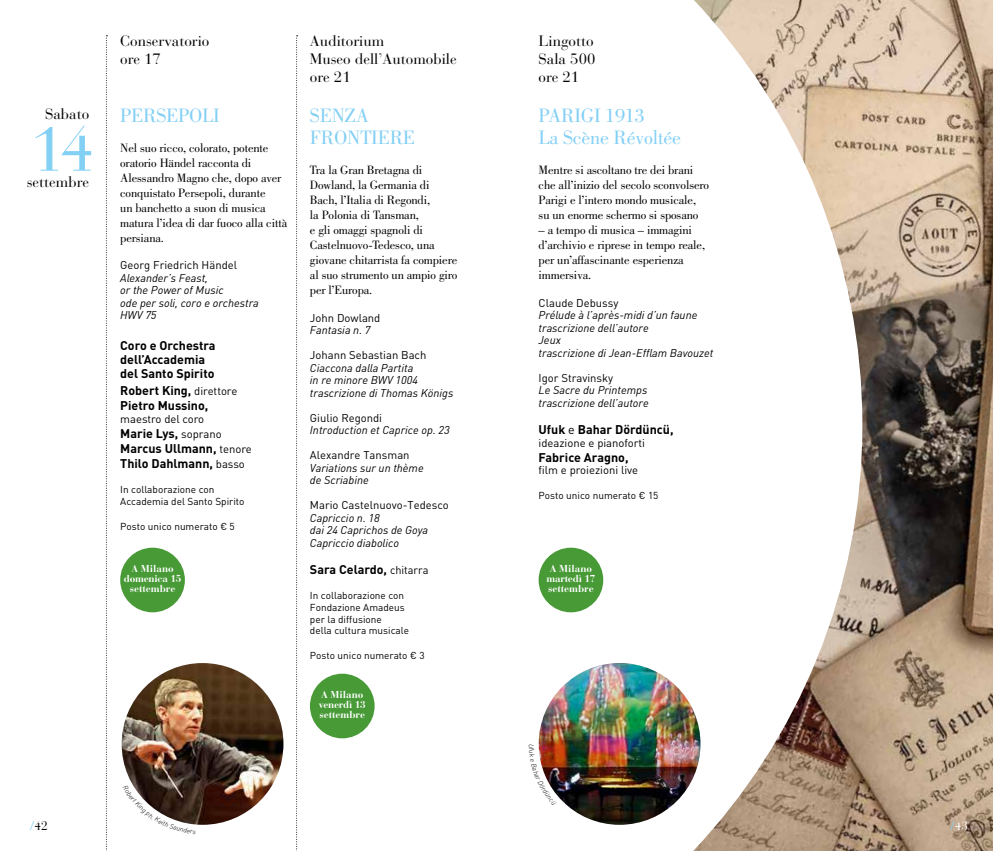
<style>
.page{position:relative;width:993px;height:851px;background:#fff}
.page>*{position:absolute;margin:0;border:0;box-sizing:border-box;transform-origin:0 0}
.t1{font:62.5px "Bauer Bodoni Std";color:#83d0f5}
.t2{font:20px/22.5px "Bodoni Std";letter-spacing:-.01em;color:#83d0f5}
.t3{font:15px/17.5px "Bauer Bodoni Std";color:#000}
.t4{font:12.5px/15px "Bodoni Std";letter-spacing:-.01em;color:#000}
.t5{font:700 12.5px/15px "DIN Pro";color:#000}
.t6{font:12.5px "Bauer Bodoni Std";color:#000;scale:.95 1}
.t7{font:12.5px "Bauer Bodoni Std";color:#fff;scale:.95 1}
.t8{font:italic 11.25px/12.5px "DIN Pro";color:#000}
.t9{font:11.25px "DIN Pro";color:#000}
.t10{font:10px/11.9px "DIN Pro";color:#000}
.t11{font:700 10px/10px "Bauer Bodoni Std";color:#fff;text-align:center}
.s1{font-weight:400;font-size:11.25px}
.s2{font-weight:400}
.s3{color:#83d0f5}
</style>
<div class="page">
<img style="left:693px;top:0;width:299px;height:850px">
<div style="left:120px;top:547px;width:65px;height:65px;background:#479a36;border-radius:50%"></div>
<div style="left:310px;top:673px;width:64px;height:65px;background:#479a36;border-radius:50%"></div>
<div style="left:538px;top:547px;width:65px;height:65px;background:#479a36;border-radius:50%"></div>
<img style="left:538px;top:663px;width:162px;height:161px;border-radius:81px">
<img style="left:122px;top:663px;width:161px;height:161px;border-radius:81px">
<svg style="left:106px;top:35px;width:1px;height:816px"></svg>
<svg style="left:296px;top:35px;width:1px;height:816px"></svg>
<svg style="left:132px;top:784px;width:64px;height:41px"></svg>
<svg style="left:538px;top:744px;width:18px;height:50px"></svg>
<p class="t3" style="left:45px;top:106px;width:46px">Sabato</p>
<h1 class="t1" style="left:30px;top:112px;width:66px">14</h1>
<p class="t3" style="left:27px;top:173px;width:64px">settembre</p>
<p class="t3" style="left:120px;top:33px;width:91px">Conservatorio ore 17</p>
<h2 class="t2" style="left:120px;top:104px;width:101px">PERSEPOLI</h2>
<p class="t4" style="left:120px;top:140px;width:168px">Nel suo ricco, colorato, potente oratorio Händel racconta di<br>Alessandro Magno che, dopo aver conquistato Persepoli, durante<br>un banchetto a suon di musica matura l’idea di dar fuoco alla città persiana.</p>
<p class="t9" style="left:120px;top:257px;width:118px">Georg Friedrich Händel</p>
<p class="t8" style="left:120px;top:270px;width:140px">Alexander’s Feast,<br>or the Power of Music<br>ode per soli, coro e orchestra<br>HWV 75</p>
<p class="t5" style="left:120px;top:338px;width:97px;line-height:13.8px">Coro e Orchestra dell’Accademia del Santo Spirito</p>
<p class="t5" style="left:120px;top:383px;width:118px">Robert King, <span class="s1">direttore<br></span>Pietro Mussino,</p>
<p class="t9" style="left:120px;top:411px;width:85px">maestro del coro</p>
<p class="t5" style="left:120px;top:425px;width:133px">Marie Lys, <span class="s1">soprano<br></span>Marcus Ullmann, <span class="s1">tenore<br></span>Thilo Dahlmann, <span class="s1">basso</span></p>
<p class="t10" style="left:120px;top:483px;width:126px">In collaborazione con<br>Accademia del Santo Spirito</p>
<p class="t10" style="left:120px;top:520px;width:116px">Posto unico numerato € 5</p>
<p class="t11" style="left:124px;top:563px;width:59px">A Milano domenica 15 settembre</p>
<p class="t3" style="left:310px;top:33px;width:148px">Auditorium<br>Museo dell’Automobile ore 21</p>
<h2 class="t2" style="left:310px;top:104px;width:107px">SENZA<br>FRONTIERE</h2>
<p class="t4" style="left:310px;top:162px;width:149px">Tra la Gran Bretagna di<br>Dowland, la Germania di<br>Bach, l’Italia di Regondi,<br>la Polonia di Tansman,<br>e gli omaggi spagnoli di<br>Castelnuovo-Tedesco, una giovane chitarrista fa compiere al suo strumento un ampio giro per l’Europa.</p>
<p class="t9" style="left:310px;top:310px;width:72px">John Dowland</p>
<p class="t8" style="left:310px;top:323px;width:62px">Fantasia n. 7</p>
<p class="t9" style="left:310px;top:347px;width:118px">Johann Sebastian Bach</p>
<p class="t8" style="left:310px;top:360px;width:145px">Ciaccona dalla Partita<br>in re minore BWV 1004 trascrizione di Thomas Königs</p>
<p class="t9" style="left:310px;top:410px;width:74px">Giulio Regondi</p>
<p class="t8" style="left:310px;top:423px;width:141px">Introduction et Caprice op. 23</p>
<p class="t9" style="left:310px;top:447px;width:101px">Alexandre Tansman</p>
<p class="t8" style="left:310px;top:460px;width:115px">Variations sur un thème de Scriabine</p>
<p class="t9" style="left:310px;top:497px;width:140px">Mario Castelnuovo-Tedesco</p>
<p class="t8" style="left:310px;top:510px;width:120px">Capriccio n. 18<br>dai 24 Caprichos de Goya<br>Capriccio diabolico</p>
<p class="t5" style="left:310px;top:561px;width:120px">Sara Celardo, <span class="s1">chitarra</span></p>
<p class="t10" style="left:310px;top:588px;width:101px">In collaborazione con<br>Fondazione Amadeus per la diffusione<br>della cultura musicale</p>
<p class="t10" style="left:310px;top:649px;width:116px">Posto unico numerato € 3</p>
<p class="t11" style="left:319px;top:689px;width:48px;text-align:left">A Milano venerdì 13 settembre</p>
<p class="t3" style="left:538px;top:33px;width:58px;text-align:justify">Lingotto Sala 500 ore 21</p>
<h2 class="t2" style="left:538px;top:104px;width:144px">PARIGI 1913<br>La Scène Révoltée</h2>
<p class="t4" style="left:538px;top:162px;width:172px">Mentre si ascoltano tre dei brani che all’inizio del secolo sconvolsero Parigi e l’intero mondo musicale, su un enorme schermo si sposano</p>
<p class="t4" style="left:538px;top:222px;width:168px">– a tempo di musica – immagini d’archivio e riprese in tempo reale, per un’affascinante esperienza immersiva.</p>
<p class="t9" style="left:538px;top:295px;width:81px">Claude Debussy</p>
<p class="t8" style="left:538px;top:308px;width:176px">Prélude à l’après-midi d’un faune trascrizione dell’autore<br>Jeux<br>trascrizione di Jean-Efflam Bavouzet</p>
<p class="t9" style="left:538px;top:370px;width:76px">Igor Stravinsky</p>
<p class="t8" style="left:538px;top:383px;width:112px">Le Sacre du Printemps trascrizione dell’autore</p>
<p class="t5" style="left:538px;top:421px;width:136px">Ufuk <span class="s2">e</span> Bahar Dördüncü,</p>
<p class="t9" style="left:538px;top:435px;width:108px">ideazione e pianoforti</p>
<p class="t5" style="left:538px;top:449px;width:91px">Fabrice Aragno,</p>
<p class="t9" style="left:538px;top:462px;width:101px">film e proiezioni live</p>
<p class="t10" style="left:538px;top:489px;width:121px">Posto unico numerato € 15</p>
<p class="t11" style="left:546px;top:563px;width:50px">A Milano martedì 17 settembre</p>
<p class="t6" style="left:30px;top:817px;width:20px"><span class="s3">/</span>42</p>
<p class="t7" style="left:949px;top:817px;width:20px"><span class="s3">/</span>43</p>
</div>
